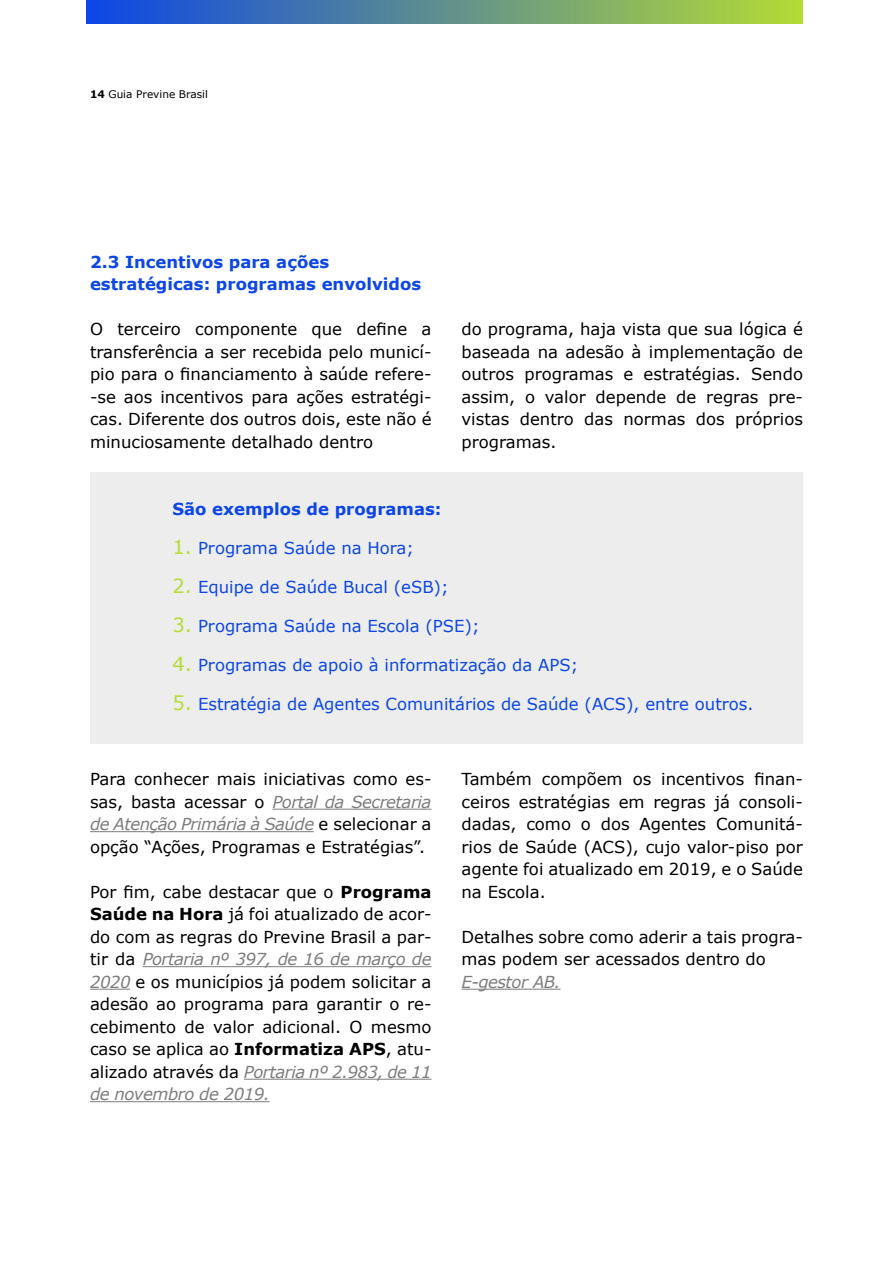
<style>
.page{position:relative;width:893px;height:1263px;background:#fff}
.page>*{position:absolute;margin:0;border:0;box-sizing:border-box;transform-origin:0 0}
.t1{font:16.5px/22.5px "Verdana";color:#000;text-align:justify}
.t2{font:16.5px "Verdana";color:#0c46e6}
.t3{font:700 16.5px/22.5px "Verdana";color:#0c46e6}
.t4{font:italic 16.5px "Verdana";letter-spacing:-.03em;color:#7d7d7d}
.t5{font:10.5px "Verdana";color:#000}
.s1{font-weight:700}
.s2{font-size:19.5px;color:#b5dc33}
.s3{font-style:italic;color:#7d7d7d}
</style>
<div class="page">
<div style="left:86px;top:0;width:716px;height:24px;background:linear-gradient(to right,#0c46e6,#b3da35)"></div>
<div style="left:90px;top:472px;width:712px;height:77px;background:#ededed"></div>
<div style="left:90px;top:512px;width:712px;height:76px;background:#ededed"></div>
<div style="left:90px;top:550px;width:712px;height:77px;background:#ededed"></div>
<div style="left:90px;top:590px;width:712px;height:76px;background:#ededed"></div>
<div style="left:90px;top:628px;width:712px;height:77px;background:#ededed"></div>
<div style="left:90px;top:668px;width:712px;height:76px;background:#ededed"></div>
<hr style="left:272px;top:809px;width:159px;height:1px;background:#7d7d7d">
<hr style="left:90px;top:831px;width:224px;height:1px;background:#7d7d7d">
<hr style="left:143px;top:966px;width:288px;height:1px;background:#7d7d7d">
<hr style="left:90px;top:989px;width:40px;height:1px;background:#7d7d7d">
<hr style="left:244px;top:1079px;width:187px;height:1px;background:#7d7d7d">
<hr style="left:90px;top:1101px;width:180px;height:1px;background:#7d7d7d">
<hr style="left:461px;top:989px;width:100px;height:1px;background:#7d7d7d">
<p class="t5" style="left:90px;top:87px;width:119px"><span class="s1">14</span> Guia Previne Brasil</p>
<p class="t3" style="left:90px;top:250px;width:333px">2.3 Incentivos para ações estratégicas: programas envolvidos</p>
<p class="t1" style="left:90px;top:318px;width:343px">O terceiro componente que define a transferência a ser recebida pelo municí&shy;pio para o financiamento à saúde refere--se aos incentivos para ações estratégi&shy;cas. Diferente dos outros dois, este não é minuciosamente detalhado dentro</p>
<p class="t1" style="left:461px;top:318px;width:343px">do programa, haja vista que sua lógica é baseada na adesão à implementação de outros programas e estratégias. Sendo assim, o valor depende de regras pre&shy;vistas dentro das normas dos próprios programas.</p>
<p class="t3" style="left:172px;top:498px;width:270px">São exemplos de programas:</p>
<p class="t2" style="left:172px;top:537px;width:243px"><span class="s2">1.</span> Programa Saúde na Hora;</p>
<p class="t2" style="left:172px;top:576px;width:278px"><span class="s2">2.</span> Equipe de Saúde Bucal (eSB);</p>
<p class="t2" style="left:172px;top:615px;width:308px"><span class="s2">3.</span> Programa Saúde na Escola (PSE);</p>
<p class="t2" style="left:172px;top:654px;width:407px"><span class="s2">4.</span> Programas de apoio à informatização da APS;</p>
<p class="t2" style="left:172px;top:693px;width:582px"><span class="s2">5.</span> Estratégia de Agentes Comunitários de Saúde (ACS), entre outros.</p>
<p class="t1" style="left:90px;top:768px;width:343px">Para conhecer mais iniciativas como es&shy;sas, basta acessar o <span class="s3">Portal da Secretaria de Atenção Primária à Saúde</span> e selecionar a opção “Ações, Programas e Estratégias”.</p>
<p class="t1" style="left:90px;top:880px;width:343px">Por fim, cabe destacar que o <span class="s1">Programa Saúde na Hora</span> já foi atualizado de acor&shy;do com as regras do Previne Brasil a par&shy;tir da <span class="s3">Portaria nº 397, de 16 de março de 2020</span> e os municípios já podem solicitar a adesão ao programa para garantir o re&shy;cebimento de valor adicional. O mesmo caso se aplica ao <span class="s1">Informatiza APS</span>, atu&shy;alizado através da <span class="s3">Portaria nº 2.983, de 11 de novembro de 2019.</span></p>
<p class="t1" style="left:461px;top:768px;width:343px">Também compõem os incentivos finan&shy;ceiros estratégias em regras já consoli&shy;dadas, como o dos Agentes Comunitá&shy;rios de Saúde (ACS), cujo valor-piso por agente foi atualizado em 2019, e o Saúde na Escola.</p>
<p class="t1" style="left:461px;top:925px;width:343px">Detalhes sobre como aderir a tais progra&shy;mas podem ser acessados dentro do</p>
<p class="t4" style="left:461px;top:970px;width:101px">E-gestor AB.</p>
</div>
